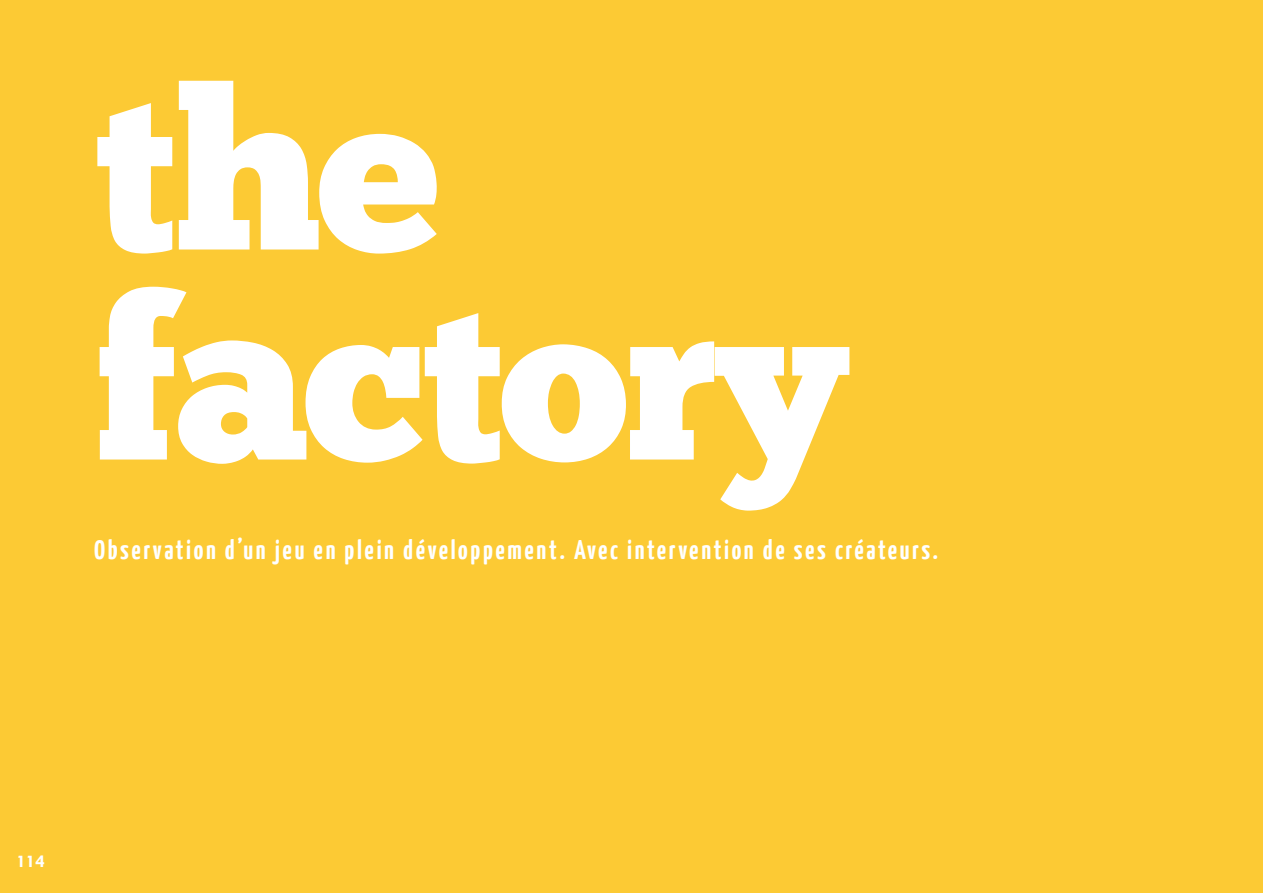
<style>
.page{position:relative;width:1263px;height:893px;background:#fcca34}
.page>*{position:absolute;margin:0;border:0;box-sizing:border-box;transform-origin:0 0}
.t1{font:225px "Chunk Five";letter-spacing:-.015em;color:#fff}
.t2{font:700 27px "Yanone Kaffeesatz";letter-spacing:.1em;color:#fff}
.t3{font:700 18px "Tw Cen";color:#fff}
</style>
<div class="page">
<p class="t1" style="left:94px;top:66px;width:348px">the</p>
<p class="t1" style="left:94px;top:276px;width:755px">factory</p>
<p class="t2" style="left:94px;top:533px;width:845px">Observation d’un jeu en plein développement. Avec intervention de ses créateurs.</p>
<p class="t3" style="left:16px;top:850px;width:30px">114</p>
</div>
